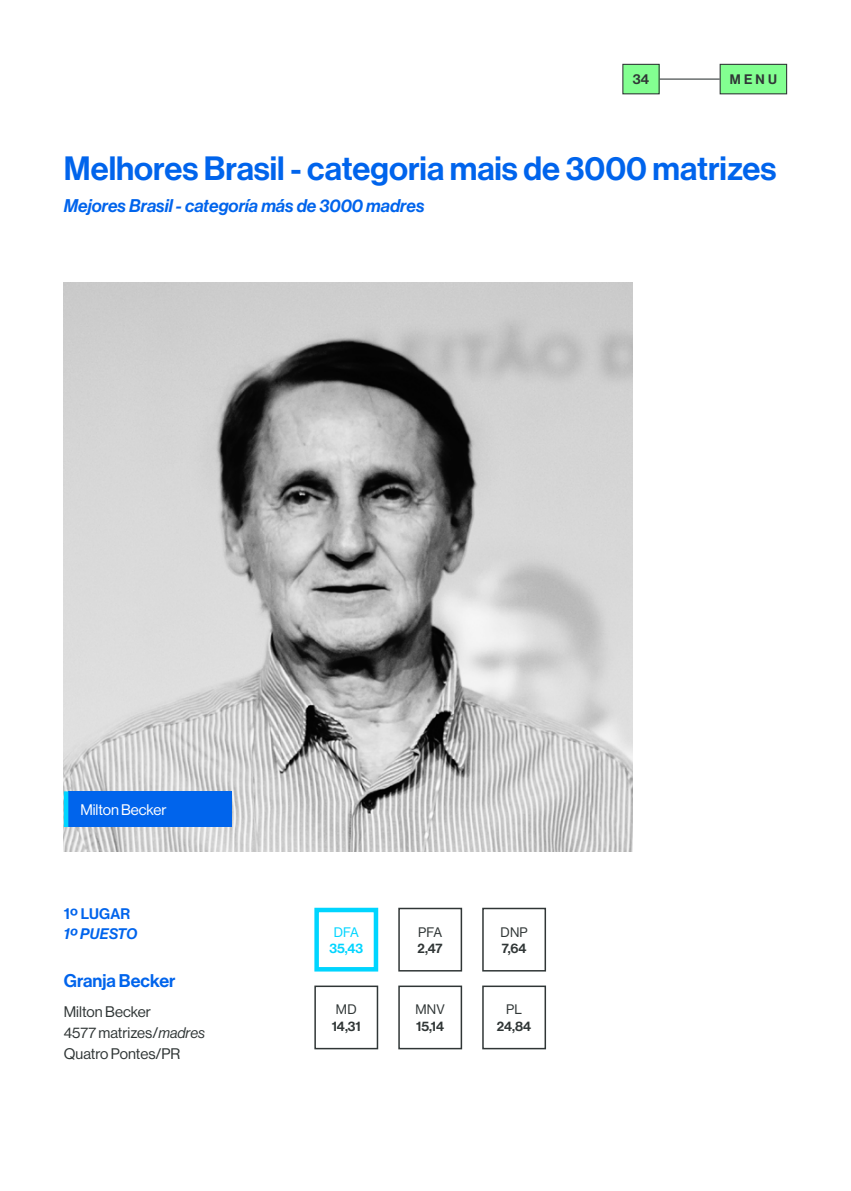
<style>
.page{position:relative;width:851px;height:1191px;background:#fff}
.page>*{position:absolute;margin:0;border:0;box-sizing:border-box;transform-origin:0 0}
.t1{font:33px "N Haas Grotesk DS Std 65 Md";color:#0064ec}
.t2{font:18px "N Haas Grotesk DS Std 66 Md It";color:#0064ec}
.t3{font:18px "N Haas Grotesk DS Std 65 Md";color:#0064ec}
.t4{font:15px/21px "N Haas Grotesk DS Std 55 Rg";color:#303636}
.t5{font:15px "N Haas Grotesk DS Std 55 Rg";letter-spacing:-.005em;color:#fff}
.t6{font:15px "N Haas Grotesk DS Std 66 Md It";letter-spacing:.01em;color:#0064ec}
.t7{font:15px "N Haas Grotesk DS Std 65 Md";letter-spacing:.015em;color:#0064ec}
.t8{font:13.5px "N Haas Grotesk DS Std 65 Md";letter-spacing:.24em;color:#303636}
.t9{font:13.5px "N Haas Grotesk DS Std 55 Rg";letter-spacing:.015em;color:#303636}
.t10{font:13.5px "N Haas Grotesk DS Std 65 Md";color:#00d5ff}
.t11{font:13.5px "N Haas Grotesk DS Std 55 Rg";color:#00d5ff}
.s1{font-family:"N Haas Grotesk DS Std 56 It"}
</style>
<div class="page">
<div style="left:720px;top:64px;width:66px;height:30px;background:#83ff91"></div>
<div style="left:719px;top:64px;width:68px;height:30px;border:1px solid #303636"></div>
<div style="left:622px;top:64px;width:37px;height:30px;background:#83ff91"></div>
<div style="left:622px;top:64px;width:37px;height:30px;border:1px solid #303636"></div>
<hr style="left:659px;top:79px;width:60px;height:1px;background:#303636">
<img style="left:64px;top:283px;width:568px;height:568px">
<div style="left:68px;top:791px;width:164px;height:36px;background:#0064ec"></div>
<hr style="left:64px;top:791px;width:4px;height:36px;background:#00d5ff">
<svg style="left:314px;top:907px;width:65px;height:65px"></svg>
<svg style="left:398px;top:907px;width:65px;height:65px"></svg>
<svg style="left:482px;top:907px;width:64px;height:65px"></svg>
<svg style="left:314px;top:985px;width:65px;height:65px"></svg>
<svg style="left:398px;top:985px;width:65px;height:65px"></svg>
<svg style="left:482px;top:985px;width:64px;height:65px"></svg>
<p class="t8" style="left:632px;top:72px;width:18px">34</p>
<p class="t8" style="left:729px;top:72px;width:49px">MENU</p>
<h1 class="t1" style="left:64px;top:149px;width:714px">Melhores Brasil - categoria mais de 3000 matrizes</h1>
<p class="t2" style="left:64px;top:196px;width:362px">Mejores Brasil - categoría más de 3000 madres</p>
<p class="t5" style="left:80px;top:801px;width:88px">Milton Becker</p>
<p class="t7" style="left:64px;top:905px;width:68px">1º LUGAR</p>
<p class="t6" style="left:64px;top:925px;width:75px">1º PUESTO</p>
<p class="t3" style="left:64px;top:970px;width:113px">Granja Becker</p>
<p class="t4" style="left:64px;top:1000px;width:143px">Milton Becker<br>4577 matrizes/<span class="s1">madres<br></span>Quatro Pontes/PR</p>
<p class="t11" style="left:334px;top:924px;width:26px">DFA</p>
<p class="t10" style="left:329px;top:940px;width:35px">35,43</p>
<p class="t9" style="left:336px;top:1002px;width:22px">MD</p>
<p class="t8" style="left:331px;top:1018px;width:31px">14,31</p>
<p class="t9" style="left:418px;top:924px;width:26px">PFA</p>
<p class="t8" style="left:417px;top:940px;width:27px">2,47</p>
<p class="t9" style="left:415px;top:1002px;width:31px">MNV</p>
<p class="t8" style="left:416px;top:1018px;width:30px">15,14</p>
<p class="t9" style="left:500px;top:924px;width:29px">DNP</p>
<p class="t8" style="left:501px;top:940px;width:26px">7,64</p>
<p class="t9" style="left:506px;top:1002px;width:17px">PL</p>
<p class="t8" style="left:497px;top:1018px;width:36px">24,84</p>
</div>
